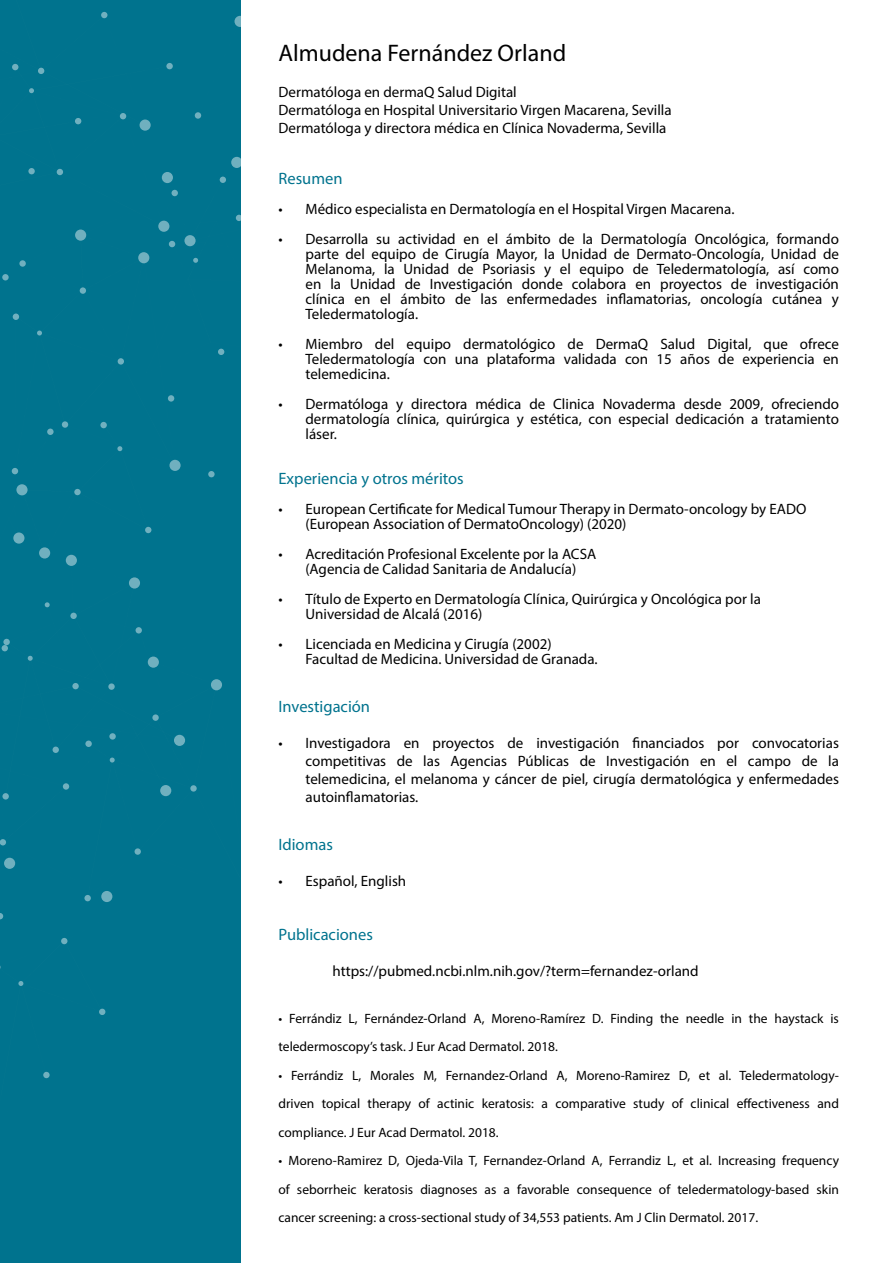
<style>
.page{position:relative;width:893px;height:1263px;background:#fff}
.page>*{position:absolute;margin:0;border:0;box-sizing:border-box;transform-origin:0 0}
.t1{font:24px "Myriad Pro";color:#000}
.t2{font:16.5px "Myriad Pro";color:#00738e}
.t3{font:15px/15px "Myriad Pro";color:#000}
.t4{font:13.5px/28.5px "Myriad Pro";color:#000;text-align:justify}
</style>
<div class="page">
<div style="left:0;top:0;width:241px;height:1263px;background:#00738e"></div>
<div style="left:84px;top:895px;width:7px;height:6px;background:#70b0bf;border-radius:50%"></div>
<svg style="left:0;top:913px;width:106px;height:166px"></svg>
<svg style="left:101px;top:891px;width:11px;height:11px"></svg>
<svg style="left:0;top:12px;width:241px;height:886px"></svg>
<div style="left:195px;top:112px;width:6px;height:7px;background:#70b0bf;border-radius:50%"></div>
<h1 class="t1" style="left:279px;top:38px;width:289px">Almudena Fernández Orland</h1>
<p class="t3" style="left:279px;top:83px;width:395px;line-height:18px">Dermatóloga en dermaQ Salud Digital<br>Dermatóloga en Hospital Universitario Virgen Macarena, Sevilla<br>Dermatóloga y directora médica en Clínica Novaderma, Sevilla</p>
<p class="t2" style="left:279px;top:168px;width:66px">Resumen</p>
<p class="t3" style="left:279px;top:201px;width:458px">• Médico especialista en Dermatología en el Hospital Virgen Macarena.</p>
<p class="t3" style="left:306px;top:231px;width:535px;text-align:justify;text-indent:-27px">• Desarrolla su actividad en el ámbito de la Dermatología Oncológica, formando parte del equipo de Cirugía Mayor, la Unidad de Dermato-Oncología, Unidad de Melanoma, la Unidad de Psoriasis y el equipo de Teledermatología, así como en la Unidad de Investigación donde colabora en proyectos de investigación clínica en el ámbito de las enfermedades inflamatorias, oncología cutánea y Teledermatología.</p>
<p class="t3" style="left:306px;top:336px;width:535px;text-align:justify;text-indent:-27px">• Miembro del equipo dermatológico de DermaQ Salud Digital, que ofrece Teledermatología con una plataforma validada con 15 años de experiencia en telemedicina.</p>
<p class="t3" style="left:306px;top:396px;width:535px;text-align:justify;text-indent:-27px">• Dermatóloga y directora médica de Clinica Novaderma desde 2009, ofreciendo dermatología clínica, quirúrgica y estética, con especial dedicación a tratamiento láser.</p>
<p class="t2" style="left:279px;top:468px;width:187px">Experiencia y otros méritos</p>
<p class="t3" style="left:306px;top:501px;width:502px;text-indent:-27px">• European Certificate for Medical Tumour Therapy in Dermato-oncology by EADO (European Association of DermatoOncology) (2020)</p>
<p class="t3" style="left:279px;top:546px;width:319px;text-align:center">• Acreditación Profesional Excelente por la ACSA (Agencia de Calidad Sanitaria de Andalucía)</p>
<p class="t3" style="left:306px;top:591px;width:457px;text-indent:-27px">• Título de Experto en Dermatología Clínica, Quirúrgica y Oncológica por la<br>Universidad de Alcalá (2016)</p>
<p class="t3" style="left:306px;top:636px;width:294px;text-indent:-27px">• Licenciada en Medicina y Cirugía (2002)<br>Facultad de Medicina. Universidad de Granada.</p>
<p class="t2" style="left:279px;top:696px;width:93px">Investigación</p>
<p class="t3" style="left:306px;top:734px;width:535px;line-height:18px;text-align:justify;text-indent:-27px">• Investigadora en proyectos de investigación financiados por convocatorias competitivas de las Agencias Públicas de Investigación en el campo de la telemedicina, el melanoma y cáncer de piel, cirugía dermatológica y enfermedades autoinflamatorias.</p>
<p class="t2" style="left:279px;top:834px;width:56px">Idiomas</p>
<p class="t3" style="left:279px;top:873px;width:129px">• Español, English</p>
<p class="t2" style="left:279px;top:924px;width:96px">Publicaciones</p>
<p class="t3" style="left:333px;top:963px;width:368px">https://pubmed.ncbi.nlm.nih.gov/?term=fernandez-orland</p>
<p class="t4" style="left:279px;top:1004px;width:562px">• Ferrándiz L, Fernández-Orland A, Moreno-Ramírez D. Finding the needle in the haystack is teledermoscopy’s task. J Eur Acad Dermatol. 2018.</p>
<p class="t4" style="left:279px;top:1061px;width:562px">• Ferrándiz L, Morales M, Fernandez-Orland A, Moreno-Ramirez D, et al. Teledermatology&shy;driven topical therapy of actinic keratosis: a comparative study of clinical effectiveness and compliance. J Eur Acad Dermatol. 2018.</p>
<p class="t4" style="left:279px;top:1146px;width:562px">• Moreno-Ramirez D, Ojeda-Vila T, Fernandez-Orland A, Ferrandiz L, et al. Increasing frequency of seborrheic keratosis diagnoses as a favorable consequence of teledermatology-based skin cancer screening: a cross-sectional study of 34,553 patients. Am J Clin Dermatol. 2017.</p>
</div>
